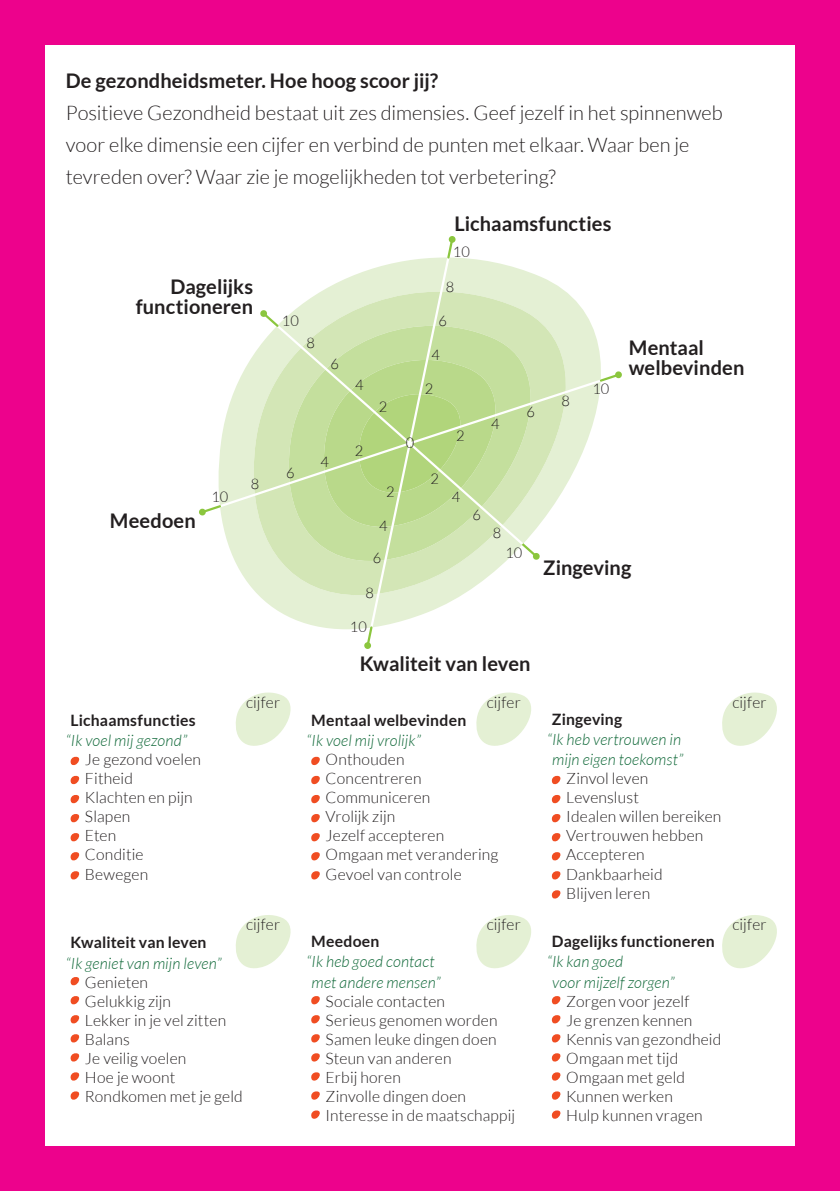
<style>
.page{position:relative;width:840px;height:1191px;background:#fff}
.page>*{position:absolute;margin:0;border:0;box-sizing:border-box;transform-origin:0 0}
.t1{font:300 20.2px/31.8px "Lato";color:#231f20}
.t2{font:700 20.2px/20.2px "Lato";letter-spacing:.005em;color:#231f20;text-align:right}
.t3{font:300 15.6px "Lato";letter-spacing:.01em;color:#231f20}
.t4{font:italic 300 15.6px "Lato";letter-spacing:.01em;color:#0f6838}
.t5{font:700 15.6px "Lato";letter-spacing:.01em;color:#231f20}
.t6{font:300 14.6px/31.8px "Lato";color:#231f20;text-align:center}
.s1{font-weight:700}
</style>
<div class="page">
<div style="left:0;top:0;width:839px;height:1191px;background:#ed028c"></div>
<div style="left:45px;top:45px;width:749px;height:1100px;background:#fff"></div>
<svg style="left:199px;top:236px;width:422px;height:412px"></svg>
<svg style="left:614px;top:371px;width:7px;height:7px"></svg>
<svg style="left:70px;top:977px;width:10px;height:9px"></svg>
<svg style="left:70px;top:996px;width:10px;height:9px"></svg>
<svg style="left:70px;top:1015px;width:10px;height:9px"></svg>
<svg style="left:70px;top:1034px;width:10px;height:9px"></svg>
<svg style="left:70px;top:1053px;width:10px;height:9px"></svg>
<svg style="left:70px;top:1072px;width:10px;height:9px"></svg>
<svg style="left:311px;top:996px;width:9px;height:9px"></svg>
<svg style="left:311px;top:1015px;width:9px;height:9px"></svg>
<svg style="left:311px;top:1034px;width:9px;height:9px"></svg>
<svg style="left:311px;top:1053px;width:9px;height:9px"></svg>
<svg style="left:311px;top:1072px;width:9px;height:9px"></svg>
<svg style="left:551px;top:996px;width:10px;height:9px"></svg>
<svg style="left:551px;top:1015px;width:10px;height:9px"></svg>
<svg style="left:551px;top:1034px;width:10px;height:9px"></svg>
<svg style="left:551px;top:1053px;width:10px;height:9px"></svg>
<svg style="left:551px;top:1072px;width:10px;height:9px"></svg>
<svg style="left:70px;top:1091px;width:491px;height:28px"></svg>
<svg style="left:70px;top:756px;width:10px;height:9px"></svg>
<svg style="left:70px;top:775px;width:10px;height:10px"></svg>
<svg style="left:70px;top:795px;width:10px;height:9px"></svg>
<svg style="left:70px;top:814px;width:10px;height:9px"></svg>
<svg style="left:70px;top:833px;width:10px;height:9px"></svg>
<svg style="left:70px;top:852px;width:10px;height:9px"></svg>
<svg style="left:70px;top:871px;width:10px;height:9px"></svg>
<svg style="left:311px;top:756px;width:9px;height:10px"></svg>
<svg style="left:311px;top:775px;width:9px;height:10px"></svg>
<svg style="left:311px;top:795px;width:9px;height:9px"></svg>
<svg style="left:311px;top:814px;width:9px;height:9px"></svg>
<svg style="left:311px;top:833px;width:9px;height:9px"></svg>
<svg style="left:311px;top:852px;width:9px;height:9px"></svg>
<svg style="left:311px;top:871px;width:9px;height:9px"></svg>
<svg style="left:551px;top:775px;width:10px;height:10px"></svg>
<svg style="left:551px;top:795px;width:10px;height:9px"></svg>
<svg style="left:551px;top:814px;width:10px;height:9px"></svg>
<svg style="left:551px;top:833px;width:10px;height:9px"></svg>
<svg style="left:551px;top:852px;width:10px;height:9px"></svg>
<svg style="left:551px;top:871px;width:10px;height:9px"></svg>
<svg style="left:551px;top:890px;width:10px;height:9px"></svg>
<svg style="left:235px;top:915px;width:56px;height:54px"></svg>
<svg style="left:476px;top:915px;width:55px;height:54px"></svg>
<svg style="left:722px;top:915px;width:55px;height:54px"></svg>
<svg style="left:235px;top:692px;width:56px;height:54px"></svg>
<svg style="left:476px;top:692px;width:55px;height:54px"></svg>
<svg style="left:722px;top:692px;width:55px;height:54px"></svg>
<p class="t1" style="left:66px;top:65px;width:658px"><span class="s1">De gezondheidsmeter. Hoe hoog scoor jij?<br></span>Positieve Gezondheid bestaat uit zes dimensies. Geef jezelf in het spinnenweb voor elke dimensie een cijfer en verbind de punten met elkaar. Waar ben je tevreden over? Waar zie je mogelijkheden tot verbetering?</p>
<p class="t2" style="left:454px;top:213px;width:158px">Lichaamsfuncties</p>
<p class="t6" style="left:452px;top:236px;width:18px">10</p>
<p class="t2" style="left:136px;top:276px;width:119px">Dagelijks functioneren</p>
<p class="t6" style="left:282px;top:305px;width:18px">10</p>
<p class="t6" style="left:445px;top:270px;width:10px">8</p>
<p class="t6" style="left:438px;top:305px;width:10px">6</p>
<p class="t6" style="left:306px;top:326px;width:10px">8</p>
<p class="t6" style="left:330px;top:348px;width:10px">6</p>
<p class="t6" style="left:431px;top:339px;width:10px">4</p>
<p class="t2" style="left:628px;top:337px;width:117px;text-align:left">Mentaal welbevinden</p>
<p class="t6" style="left:211px;top:481px;width:18px">10</p>
<p class="t6" style="left:251px;top:468px;width:10px">8</p>
<p class="t6" style="left:286px;top:457px;width:10px">6</p>
<p class="t6" style="left:320px;top:446px;width:10px">4</p>
<p class="t6" style="left:355px;top:369px;width:10px">4</p>
<p class="t6" style="left:354px;top:435px;width:10px">2</p>
<p class="t6" style="left:379px;top:391px;width:10px">2</p>
<p class="t6" style="left:386px;top:476px;width:10px">2</p>
<p class="t6" style="left:424px;top:373px;width:10px">2</p>
<p class="t6" style="left:405px;top:427px;width:10px">0</p>
<p class="t6" style="left:430px;top:463px;width:10px">2</p>
<p class="t6" style="left:456px;top:419px;width:10px">2</p>
<p class="t6" style="left:451px;top:481px;width:10px">4</p>
<p class="t6" style="left:491px;top:408px;width:10px">4</p>
<p class="t6" style="left:526px;top:396px;width:10px">6</p>
<p class="t6" style="left:561px;top:385px;width:10px">8</p>
<p class="t6" style="left:592px;top:373px;width:18px">10</p>
<p class="t2" style="left:110px;top:510px;width:87px">Meedoen</p>
<p class="t6" style="left:372px;top:510px;width:16px">4<br>6</p>
<p class="t6" style="left:472px;top:499px;width:10px">6</p>
<p class="t6" style="left:492px;top:517px;width:10px">8</p>
<p class="t6" style="left:505px;top:536px;width:18px">10</p>
<p class="t2" style="left:543px;top:557px;width:90px">Zingeving</p>
<p class="t6" style="left:365px;top:577px;width:10px">8</p>
<p class="t6" style="left:349px;top:611px;width:18px">10</p>
<p class="t2" style="left:360px;top:653px;width:172px">Kwaliteit van leven</p>
<p class="t5" style="left:71px;top:711px;width:127px">Lichaamsfuncties</p>
<p class="t4" style="left:66px;top:732px;width:123px">“ Ik voel mij gezond”</p>
<p class="t3" style="left:85px;top:751px;width:117px">Je gezond voelen</p>
<p class="t3" style="left:85px;top:770px;width:50px">Fitheid</p>
<p class="t3" style="left:85px;top:789px;width:109px">Klachten en pijn</p>
<p class="t3" style="left:85px;top:808px;width:47px">Slapen</p>
<p class="t3" style="left:85px;top:827px;width:33px">Eten</p>
<p class="t3" style="left:85px;top:846px;width:60px">Conditie</p>
<p class="t3" style="left:85px;top:865px;width:65px">Bewegen</p>
<p class="t3" style="left:246px;top:694px;width:36px">cijfer</p>
<p class="t3" style="left:486px;top:694px;width:36px">cijfer</p>
<p class="t3" style="left:732px;top:694px;width:36px">cijfer</p>
<p class="t5" style="left:311px;top:711px;width:156px">Mentaal welbevinden</p>
<p class="t4" style="left:306px;top:732px;width:116px">“ Ik voel mij vrolijk”</p>
<p class="t3" style="left:325px;top:751px;width:80px">Onthouden</p>
<p class="t3" style="left:325px;top:770px;width:97px">Concentreren</p>
<p class="t3" style="left:325px;top:789px;width:106px">Communiceren</p>
<p class="t3" style="left:325px;top:808px;width:71px">Vrolijk zijn</p>
<p class="t3" style="left:325px;top:827px;width:120px">Jezelf accepteren</p>
<p class="t3" style="left:325px;top:846px;width:174px">Omgaan met verandering</p>
<p class="t3" style="left:325px;top:865px;width:138px">Gevoel van controle</p>
<p class="t5" style="left:551px;top:710px;width:72px">Zingeving</p>
<p class="t4" style="left:546px;top:731px;width:135px">“ Ik heb vertrouwen in</p>
<p class="t4" style="left:552px;top:751px;width:132px">mijn eigen toekomst”</p>
<p class="t3" style="left:566px;top:770px;width:84px">Zinvol leven</p>
<p class="t3" style="left:566px;top:789px;width:74px">Levenslust</p>
<p class="t3" style="left:566px;top:808px;width:157px">Idealen willen bereiken</p>
<p class="t3" style="left:566px;top:827px;width:139px">Vertrouwen hebben</p>
<p class="t3" style="left:566px;top:846px;width:80px">Accepteren</p>
<p class="t3" style="left:566px;top:865px;width:98px">Dankbaarheid</p>
<p class="t3" style="left:566px;top:884px;width:85px">Blijven leren</p>
<p class="t3" style="left:246px;top:916px;width:36px">cijfer</p>
<p class="t3" style="left:486px;top:916px;width:36px">cijfer</p>
<p class="t3" style="left:732px;top:916px;width:36px">cijfer</p>
<p class="t5" style="left:71px;top:933px;width:137px">Kwaliteit van leven</p>
<p class="t4" style="left:66px;top:954px;width:157px">“ Ik geniet van mijn leven”</p>
<p class="t3" style="left:85px;top:973px;width:65px">Genieten</p>
<p class="t3" style="left:85px;top:992px;width:88px">Gelukkig zijn</p>
<p class="t3" style="left:85px;top:1011px;width:143px">Lekker in je vel zitten</p>
<p class="t3" style="left:85px;top:1030px;width:46px">Balans</p>
<p class="t3" style="left:85px;top:1049px;width:103px">Je veilig voelen</p>
<p class="t3" style="left:85px;top:1069px;width:92px">Hoe je woont</p>
<p class="t3" style="left:85px;top:1088px;width:159px">Rondkomen met je geld</p>
<p class="t5" style="left:311px;top:932px;width:70px">Meedoen</p>
<p class="t4" style="left:306px;top:953px;width:130px">“ Ik heb goed contact</p>
<p class="t4" style="left:311px;top:973px;width:130px">met andere mensen”</p>
<p class="t3" style="left:325px;top:992px;width:121px">Sociale contacten</p>
<p class="t3" style="left:325px;top:1011px;width:173px">Serieus genomen worden</p>
<p class="t3" style="left:325px;top:1030px;width:173px">Samen leuke dingen doen</p>
<p class="t3" style="left:325px;top:1049px;width:127px">Steun van anderen</p>
<p class="t3" style="left:325px;top:1069px;width:77px">Erbij horen</p>
<p class="t3" style="left:325px;top:1088px;width:142px">Zinvolle dingen doen</p>
<p class="t3" style="left:325px;top:1107px;width:191px">Interesse in de maatschappij</p>
<p class="t5" style="left:551px;top:932px;width:164px">Dagelijks functioneren</p>
<p class="t4" style="left:546px;top:953px;width:77px">“ Ik kan goed</p>
<p class="t4" style="left:552px;top:973px;width:124px">voor mijzelf zorgen”</p>
<p class="t3" style="left:566px;top:992px;width:125px">Zorgen voor jezelf</p>
<p class="t3" style="left:566px;top:1011px;width:128px">Je grenzen kennen</p>
<p class="t3" style="left:566px;top:1030px;width:157px">Kennis van gezondheid</p>
<p class="t3" style="left:566px;top:1049px;width:114px">Omgaan met tijd</p>
<p class="t3" style="left:566px;top:1069px;width:120px">Omgaan met geld</p>
<p class="t3" style="left:566px;top:1088px;width:108px">Kunnen werken</p>
<p class="t3" style="left:566px;top:1107px;width:138px">Hulp kunnen vragen</p>
</div>
